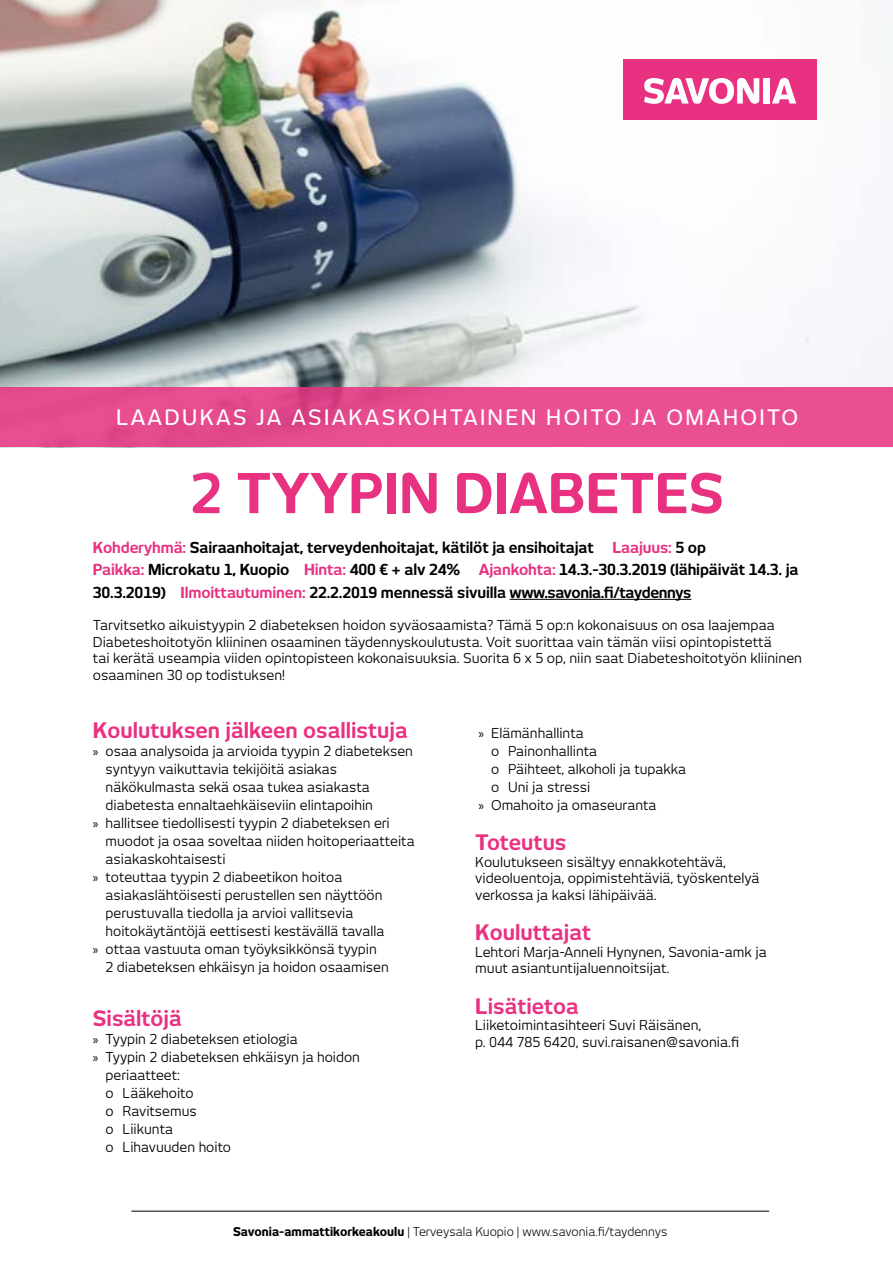
<style>
.page{position:relative;width:893px;height:1263px;background:#fff}
.page>*{position:absolute;margin:0;border:0;box-sizing:border-box;transform-origin:0 0}
.t1{font:700 54px "New June";color:#e83181}
.t2{font:500 21px "New June";letter-spacing:.11em;color:#fff}
.t3{font:700 21px "New June";color:#e83181}
.t4{font:700 15px/22.5px "New June";letter-spacing:-.01em;color:#000}
.t5{font:13.5px/16.5px "New June";color:#000}
.t6{font:12px "New June";color:#000}
.s1{color:#e83181}
.s2{font-family:"Myriad Pro"}
.s3{font-weight:800}
</style>
<div class="page">
<hr style="left:131px;top:1211px;width:638px;height:1px;background:#000">
<hr style="left:510px;top:599px;width:181px;height:1px;background:#000">
<img style="left:0;top:0;width:893px;height:388px">
<div style="left:0;top:388px;width:893px;height:59px;background:#e94e93"></div>
<div style="left:623px;top:60px;width:193px;height:60px;background:#e83181"></div>
<svg style="left:644px;top:78px;width:115px;height:26px"></svg>
<div style="left:764px;top:78px;width:6px;height:26px;background:#fff"></div>
<svg style="left:772px;top:78px;width:24px;height:26px"></svg>
<h2 class="t2" style="left:116px;top:405px;width:684px">LAADUKAS JA ASIAKASKOHTAINEN HOITO JA OMAHOITO</h2>
<h2 class="t2" style="left:116px;top:408px;width:684px">LAADUKAS JA ASIAKASKOHTAINEN HOITO JA OMAHOITO</h2>
<h1 class="t1" style="left:190px;top:462px;width:535px">2 TYYPIN DIABETES</h1>
<p class="t4" style="left:93px;top:536px;width:707px"><span class="s1">Kohderyhmä:</span> Sairaanhoitajat, terveydenhoitajat, kätilöt ja ensihoitajat <span class="s1">Laajuus:</span> 5 op<br><span class="s1">Paikka:</span> Microkatu 1, Kuopio <span class="s1">Hinta:</span> 400 € + alv 24% <span class="s1">Ajankohta:</span> 14.3.-30.3.2019 (lähipäivät 14.3. ja<br>30.3.2019) <span class="s1">Ilmoittautuminen:</span> 22.2.2019 mennessä sivuilla www.savonia.fi/taydennys</p>
<p class="t5" style="left:93px;top:617px;width:711px">Tarvitsetko aikuistyypin 2 diabeteksen hoidon syväosaamista? Tämä 5 op:n kokonaisuus on osa laajempaa Diabeteshoitotyön kliininen osaaminen täydennyskoulutusta. Voit suorittaa vain tämän viisi opintopistettä<br>tai kerätä useampia viiden opintopisteen kokonaisuuksia. Suorita 6 x 5 op, niin saat Diabeteshoitotyön kliininen osaaminen 30 op todistuksen!</p>
<h2 class="t3" style="left:93px;top:718px;width:316px">Koulutuksen jälkeen osallistuja</h2>
<p class="t5" style="left:93px;top:743px;width:322px"><span class="s2">»</span> osaa analysoida ja arvioida tyypin 2 diabeteksen</p>
<p class="t5" style="left:106px;top:761px;width:233px">syntyyn vaikuttavia tekijöitä asiakas</p>
<p class="t5" style="left:106px;top:779px;width:266px">näkökulmasta sekä osaa tukea asiakasta</p>
<p class="t5" style="left:106px;top:797px;width:269px">diabetesta ennaltaehkäiseviin elintapoihin</p>
<p class="t5" style="left:93px;top:815px;width:298px"><span class="s2">»</span> hallitsee tiedollisesti tyypin 2 diabeteksen eri</p>
<p class="t5" style="left:106px;top:833px;width:311px">muodot ja osaa soveltaa niiden hoitoperiaatteita</p>
<p class="t5" style="left:106px;top:851px;width:121px">asiakaskohtaisesti</p>
<p class="t5" style="left:93px;top:869px;width:251px"><span class="s2">»</span> toteuttaa tyypin 2 diabeetikon hoitoa</p>
<p class="t5" style="left:106px;top:887px;width:278px">asiakaslähtöisesti perustellen sen näyttöön</p>
<p class="t5" style="left:106px;top:905px;width:249px">perustuvalla tiedolla ja arvioi vallitsevia</p>
<p class="t5" style="left:106px;top:923px;width:280px">hoitokäytäntöjä eettisesti kestävällä tavalla</p>
<p class="t5" style="left:93px;top:941px;width:286px"><span class="s2">»</span> ottaa vastuuta oman työyksikkönsä tyypin</p>
<p class="t5" style="left:106px;top:959px;width:285px">2 diabeteksen ehkäisyn ja hoidon osaamisen</p>
<h2 class="t3" style="left:93px;top:1006px;width:90px">Sisältöjä</h2>
<p class="t5" style="left:93px;top:1031px;width:206px"><span class="s2">»</span> Tyypin 2 diabeteksen etiologia</p>
<p class="t5" style="left:93px;top:1049px;width:269px"><span class="s2">»</span> Tyypin 2 diabeteksen ehkäisyn ja hoidon</p>
<p class="t5" style="left:106px;top:1067px;width:76px">periaatteet:</p>
<p class="t5" style="left:106px;top:1085px;width:90px">o Lääkehoito</p>
<p class="t5" style="left:106px;top:1103px;width:93px">o Ravitsemus</p>
<p class="t5" style="left:106px;top:1121px;width:69px">o Liikunta</p>
<p class="t5" style="left:106px;top:1139px;width:127px">o Lihavuuden hoito</p>
<p class="t5" style="left:478px;top:725px;width:107px"><span class="s2">»</span> Elämänhallinta</p>
<p class="t5" style="left:491px;top:743px;width:108px">o Painonhallinta</p>
<p class="t5" style="left:491px;top:761px;width:197px">o Päihteet, alkoholi ja tupakka</p>
<p class="t5" style="left:491px;top:779px;width:101px">o Uni ja stressi</p>
<p class="t5" style="left:478px;top:797px;width:180px"><span class="s2">»</span> Omahoito ja omaseuranta</p>
<h2 class="t3" style="left:475px;top:830px;width:93px">Toteutus</h2>
<p class="t5" style="left:475px;top:853px;width:286px">Koulutukseen sisältyy ennakkotehtävä, videoluentoja, oppimistehtäviä, työskentelyä verkossa ja kaksi lähipäivää.</p>
<h2 class="t3" style="left:475px;top:920px;width:117px">Kouluttajat</h2>
<p class="t5" style="left:475px;top:943px;width:293px">Lehtori Marja-Anneli Hynynen, Savonia-amk ja muut asiantuntijaluennoitsijat.</p>
<h2 class="t3" style="left:475px;top:994px;width:105px">Lisätietoa</h2>
<p class="t5" style="left:475px;top:1017px;width:265px">Liiketoimintasihteeri Suvi Räisänen,<br>p. 044 785 6420, suvi.raisanen@savonia.fi</p>
<p class="t6" style="left:233px;top:1225px;width:436px"><span class="s3">Savonia-ammattikorkeakoulu</span> | Terveysala Kuopio | www.savonia.fi/taydennys</p>
</div>
